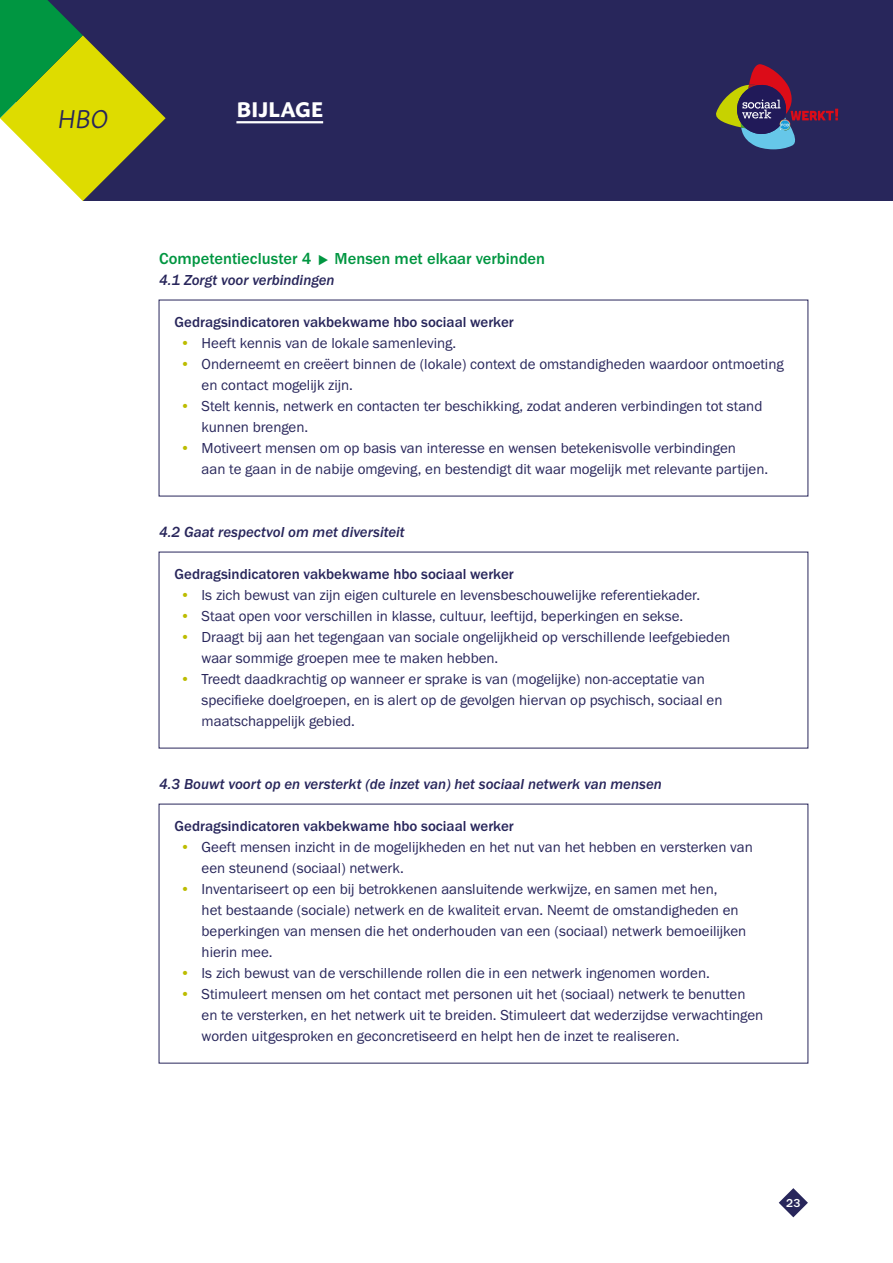
<style>
.page{position:relative;width:893px;height:1263px;background:#fff}
.page>*{position:absolute;margin:0;border:0;box-sizing:border-box;transform-origin:0 0}
.t1{font:italic 25.5px "Macho";color:#28265b}
.t2{font:700 21px "Macho";letter-spacing:-.005em;color:#fff}
.t3{font:500 16.5px "Franklin Gothic URW";color:#009641}
.t4{font:15px/21px "Franklin Gothic URW Boo";color:#28265b}
.t5{font:500 15px "Franklin Gothic URW";color:#28265b}
.t6{font:15px "Franklin Gothic URW Med Ita";color:#28265b}
.t7{font:500 12px "Franklin Gothic URW";color:#fff}
.s1{color:#bcbc00}
</style>
<div class="page">
<svg style="left:779px;top:1188px;width:29px;height:29px"></svg>
<div style="left:0;top:0;width:893px;height:201px;background:#28265b"></div>
<svg style="left:0;top:0;width:166px;height:201px"></svg>
<svg style="left:716px;top:64px;width:122px;height:85px"></svg>
<hr style="left:236px;top:121px;width:87px;height:2px;background:#fff">
<h1 class="t1" style="left:57px;top:97px;width:53px">HBO</h1>
<h2 class="t2" style="left:236px;top:91px;width:88px">BIJLAGE</h2>
<p class="t3" style="left:159px;top:248px;width:154px">Competentiecluster 4</p>
<p class="t3" style="left:334px;top:248px;width:212px">Mensen met elkaar verbinden</p>
<p class="t6" style="left:159px;top:271px;width:177px">4.1 Zorgt voor verbindingen</p>
<p class="t5" style="left:175px;top:313px;width:341px">Gedragsindicatoren vakbekwame hbo sociaal werker</p>
<p class="t4" style="left:180px;top:332px;width:277px"><span class="s1">•</span> Heeft kennis van de lokale samenleving.</p>
<p class="t4" style="left:202px;top:353px;width:584px;text-indent:-21px"><span class="s1">•</span> Onderneemt en creëert binnen de (lokale) context de omstandigheden waardoor ontmoeting en contact mogelijk zijn.</p>
<p class="t4" style="left:202px;top:395px;width:562px;text-indent:-21px"><span class="s1">•</span> Stelt kennis, netwerk en contacten ter beschikking, zodat anderen verbindingen tot stand kunnen brengen.</p>
<p class="t4" style="left:202px;top:437px;width:568px;text-indent:-21px"><span class="s1">•</span> Motiveert mensen om op basis van interesse en wensen betekenisvolle verbindingen<br>aan te gaan in de nabije omgeving, en bestendigt dit waar mogelijk met relevante partijen.</p>
<p class="t6" style="left:159px;top:523px;width:247px">4.2 Gaat respectvol om met diversiteit</p>
<p class="t5" style="left:175px;top:565px;width:341px">Gedragsindicatoren vakbekwame hbo sociaal werker</p>
<p class="t4" style="left:180px;top:584px;width:521px"><span class="s1">•</span> Is zich bewust van zijn eigen culturele en levensbeschouwelijke referentiekader.</p>
<p class="t4" style="left:180px;top:605px;width:504px"><span class="s1">•</span> Staat open voor verschillen in klasse, cultuur, leeftijd, beperkingen en sekse.</p>
<p class="t4" style="left:202px;top:626px;width:530px;text-indent:-21px"><span class="s1">•</span> Draagt bij aan het tegengaan van sociale ongelijkheid op verschillende leefgebieden waar sommige groepen mee te maken hebben.</p>
<p class="t4" style="left:202px;top:668px;width:522px;text-indent:-21px"><span class="s1">•</span> Treedt daadkrachtig op wanneer er sprake is van (mogelijke) non-acceptatie van specifieke doelgroepen, en is alert op de gevolgen hiervan op psychisch, sociaal en maatschappelijk gebied.</p>
<p class="t6" style="left:159px;top:775px;width:504px">4.3 Bouwt voort op en versterkt (de inzet van) het sociaal netwerk van mensen</p>
<p class="t5" style="left:175px;top:817px;width:341px">Gedragsindicatoren vakbekwame hbo sociaal werker</p>
<p class="t4" style="left:202px;top:836px;width:553px;text-indent:-21px"><span class="s1">•</span> Geeft mensen inzicht in de mogelijkheden en het nut van het hebben en versterken van een steunend (sociaal) netwerk.</p>
<p class="t4" style="left:202px;top:878px;width:546px;text-indent:-21px"><span class="s1">•</span> Inventariseert op een bij betrokkenen aansluitende werkwijze, en samen met hen,<br>het bestaande (sociale) netwerk en de kwaliteit ervan. Neemt de omstandigheden en beperkingen van mensen die het onderhouden van een (sociaal) netwerk bemoeilijken hierin mee.</p>
<p class="t4" style="left:180px;top:962px;width:531px"><span class="s1">•</span> Is zich bewust van de verschillende rollen die in een netwerk ingenomen worden.</p>
<p class="t4" style="left:202px;top:983px;width:563px;text-indent:-21px"><span class="s1">•</span> Stimuleert mensen om het contact met personen uit het (sociaal) netwerk te benutten en te versterken, en het netwerk uit te breiden. Stimuleert dat wederzijdse verwachtingen worden uitgesproken en geconcretiseerd en helpt hen de inzet te realiseren.</p>
<p class="t7" style="left:786px;top:1195px;width:16px">23</p>
</div>
